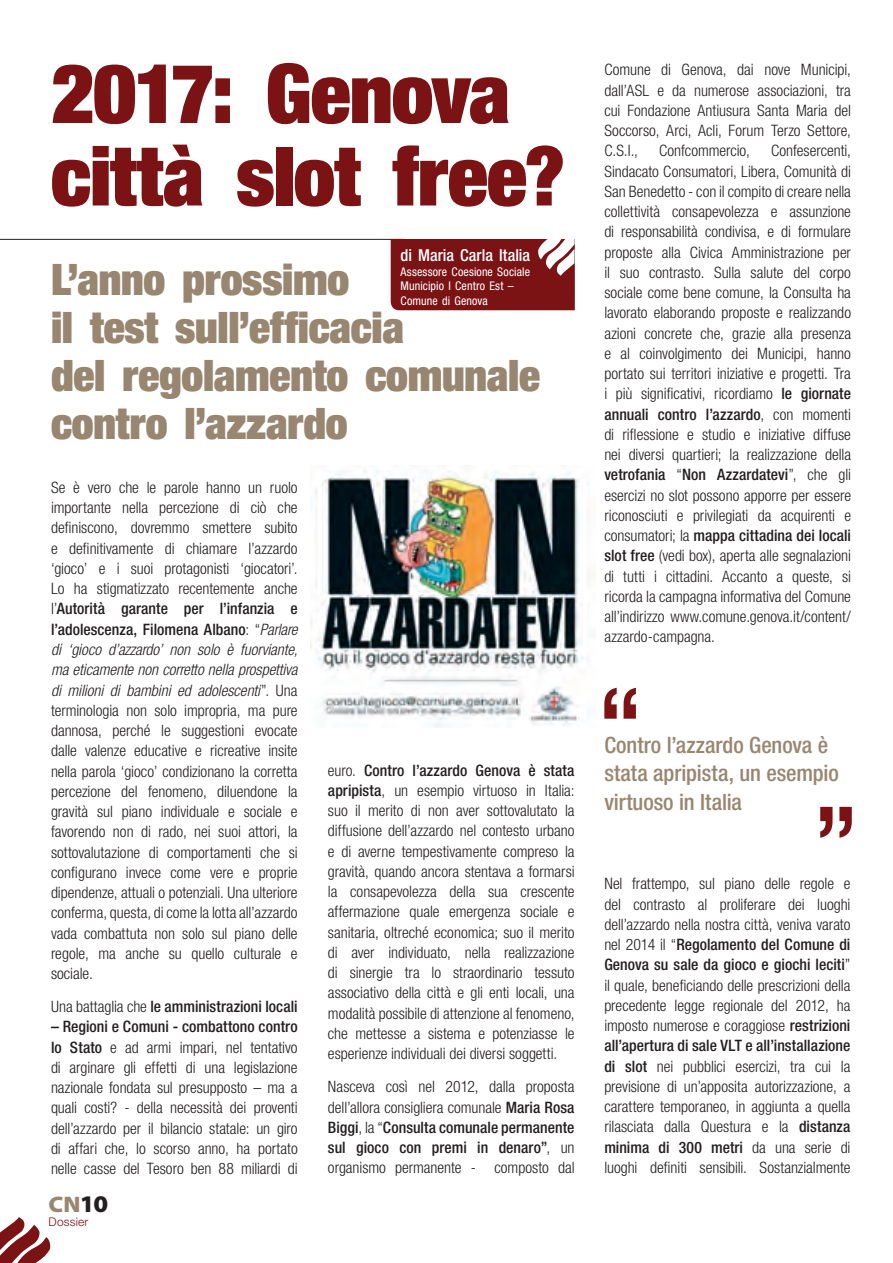
<style>
.page{position:relative;width:893px;height:1263px;background:#fff}
.page>*{position:absolute;margin:0;border:0;box-sizing:border-box;transform-origin:0 0}
.t1{font:900 condensed 82.5px/82.5px "Helvetica Neue LT Std";letter-spacing:-.01em;color:#7b1315}
.t2{font:900 condensed 43.5px/48px "Helvetica Neue LT Std";letter-spacing:-.005em;color:#998670}
.t3{font:500 condensed 22.5px/28.5px "Helvetica Neue LT Std";color:#998670}
.t4{font:900 semi-expanded 22.5px "Myriad Pro";color:#998670}
.t5{font:500 condensed 16.5px "Helvetica Neue LT Std";letter-spacing:.005em;color:#fff}
.t6{font:300 condensed 15.75px/20.2px "Helvetica Neue LT Std";letter-spacing:-.005em;color:#231f20;text-align:justify}
.t7{font:500 condensed 15.75px "Helvetica Neue LT Std";color:#231f20}
.t8{font:condensed 12px/14.4px "Helvetica Neue LT Std";letter-spacing:.01em;color:#fff}
.t9{font:300 12px "Helvetica Neue LT Std";letter-spacing:.015em;color:#7b1315}
.s1{font-weight:500}
.s2{font-style:italic}
.s3{font-weight:300}
.s4{font-size:24px;color:#231f20}
</style>
<div class="page">
<svg style="left:0;top:1217px;width:51px;height:46px"></svg>
<img style="left:310px;top:465px;width:285px;height:262px">
<svg style="left:820px;top:807px;width:32px;height:31px"></svg>
<svg style="left:604px;top:688px;width:32px;height:31px"></svg>
<hr style="left:0;top:239px;width:405px;height:1px;background:#231f20">
<svg style="left:391px;top:238px;width:184px;height:72px;background:#842426"></svg>
<h1 class="t1" style="left:51px;top:50px;width:516px">2017: Genova città slot free?</h1>
<p class="t5" style="left:401px;top:246px;width:131px">di Maria Carla Italia</p>
<p class="t8" style="left:401px;top:264px;width:131px">Assessore Coesione Sociale<br>Municipio I Centro Est –<br>Comune di Genova</p>
<h2 class="t2" style="left:51px;top:255px;width:490px">L’anno prossimo<br>il test sull’efficacia<br>del regolamento comunale contro l’azzardo</h2>
<p class="t6" style="left:51px;top:477px;width:248px">Se è vero che le parole hanno un ruolo importante nella percezione di ciò che definiscono, dovremmo smettere subito e definitivamente di chiamare l’azzardo ‘gioco’ e i suoi protagonisti ‘giocatori’.<br>Lo ha stigmatizzato recentemente anche l’<span class="s1">Autorità garante per l’infanzia e l’adolescenza, Filomena Albano</span>: “<span class="s2">Parlare di ‘gioco d’azzardo’ non solo è fuorviante, ma eticamente non corretto nella prospettiva di milioni di bambini ed adolescenti</span>”. Una terminologia non solo impropria, ma pure dannosa, perché le suggestioni evocate dalle valenze educative e ricreative insite nella parola ‘gioco’ condizionano la corretta percezione del fenomeno, diluendone la gravità sul piano individuale e sociale e favorendo non di rado, nei suoi attori, la sottovalutazione di comportamenti che si configurano invece come vere e proprie dipendenze, attuali o potenziali. Una ulteriore conferma, questa, di come la lotta all’azzardo vada combattuta non solo sul piano delle regole, ma anche su quello culturale e sociale.</p>
<p class="t7" style="left:51px;top:997px;width:248px"><span class="s3">Una battaglia che</span> le amministrazioni locali</p>
<p class="t6" style="left:51px;top:1016px;width:248px"><span class="s1">– Regioni e Comuni - combattono contro lo Stato</span> e ad armi impari, nel tentativo di arginare gli effetti di una legislazione nazionale fondata sul presupposto – ma a quali costi? - della necessità dei proventi dell’azzardo per il bilancio statale: un giro di affari che, lo scorso anno, ha portato nelle casse del Tesoro ben 88 miliardi di</p>
<h3 class="t4" style="left:49px;top:1191px;width:61px">CN<span class="s4">10</span></h3>
<p class="t9" style="left:49px;top:1214px;width:41px">Dossier</p>
<p class="t6" style="left:328px;top:760px;width:248px">euro. <span class="s1">Contro l’azzardo Genova è stata apripista</span>, un esempio virtuoso in Italia: suo il merito di non aver sottovalutato la diffusione dell’azzardo nel contesto urbano e di averne tempestivamente compreso la gravità, quando ancora stentava a formarsi la consapevolezza della sua crescente affermazione quale emergenza sociale e sanitaria, oltreché economica; suo il merito di aver individuato, nella realizzazione di sinergie tra lo straordinario tessuto associativo della città e gli enti locali, una modalità possibile di attenzione al fenomeno, che mettesse a sistema e potenziasse le esperienze individuali dei diversi soggetti.</p>
<p class="t6" style="left:328px;top:1076px;width:248px">Nasceva così nel 2012, dalla proposta dell’allora consigliera comunale <span class="s1">Maria Rosa Biggi</span>, la “<span class="s1">Consulta comunale permanente sul gioco con premi in denaro”</span>, un organismo permanente - composto dal</p>
<p class="t6" style="left:604px;top:59px;width:248px">Comune di Genova, dai nove Municipi, dall’ASL e da numerose associazioni, tra cui Fondazione Antiusura Santa Maria del Soccorso, Arci, Acli, Forum Terzo Settore, C.S.I.,</p>
<p class="t6" style="left:604px;top:140px;width:248px;text-indent:167px">Confesercenti, Sindacato Consumatori, Libera, Comunità di San Benedetto - con il compito di creare nella collettività consapevolezza e assunzione di responsabilità condivisa, e di formulare proposte alla Civica Amministrazione per il suo contrasto. Sulla salute del corpo sociale come bene comune, la Consulta ha lavorato elaborando proposte e realizzando azioni concrete che, grazie alla presenza e al coinvolgimento dei Municipi, hanno portato sui territori iniziative e progetti. Tra i più significativi, ricordiamo <span class="s1">le giornate annuali contro l’azzardo</span>, con momenti di riflessione e studio e iniziative diffuse nei diversi quartieri; la realizzazione della <span class="s1">vetrofania</span> “<span class="s1">Non Azzardatevi</span>”, che gli esercizi no slot possono apporre per essere riconosciuti e privilegiati da acquirenti e consumatori; la <span class="s1">mappa cittadina dei locali slot free</span> (vedi box), aperta alle segnalazioni di tutti i cittadini. Accanto a queste, si ricorda la campagna informativa del Comune all’indirizzo www.comune.genova.it/content/ azzardo-campagna.</p>
<p class="t6" style="left:659px;top:140px;width:92px">Confcommercio,</p>
<h3 class="t3" style="left:604px;top:730px;width:236px">Contro l’azzardo Genova è stata apripista, un esempio virtuoso in Italia</h3>
<p class="t6" style="left:604px;top:873px;width:248px">Nel frattempo, sul piano delle regole e del contrasto al proliferare dei luoghi dell’azzardo nella nostra città, veniva varato nel 2014 il “<span class="s1">Regolamento del Comune di Genova su sale da gioco e giochi leciti</span>” il quale, beneficiando delle prescrizioni della precedente legge regionale del 2012, ha imposto numerose e coraggiose <span class="s1">restrizioni all’apertura di sale VLT e all’installazione di slot</span> nei pubblici esercizi, tra cui la previsione di un’apposita autorizzazione, a carattere temporaneo, in aggiunta a quella rilasciata dalla Questura e la <span class="s1">distanza minima di 300 metri</span> da una serie di luoghi definiti sensibili. Sostanzialmente</p>
</div>
